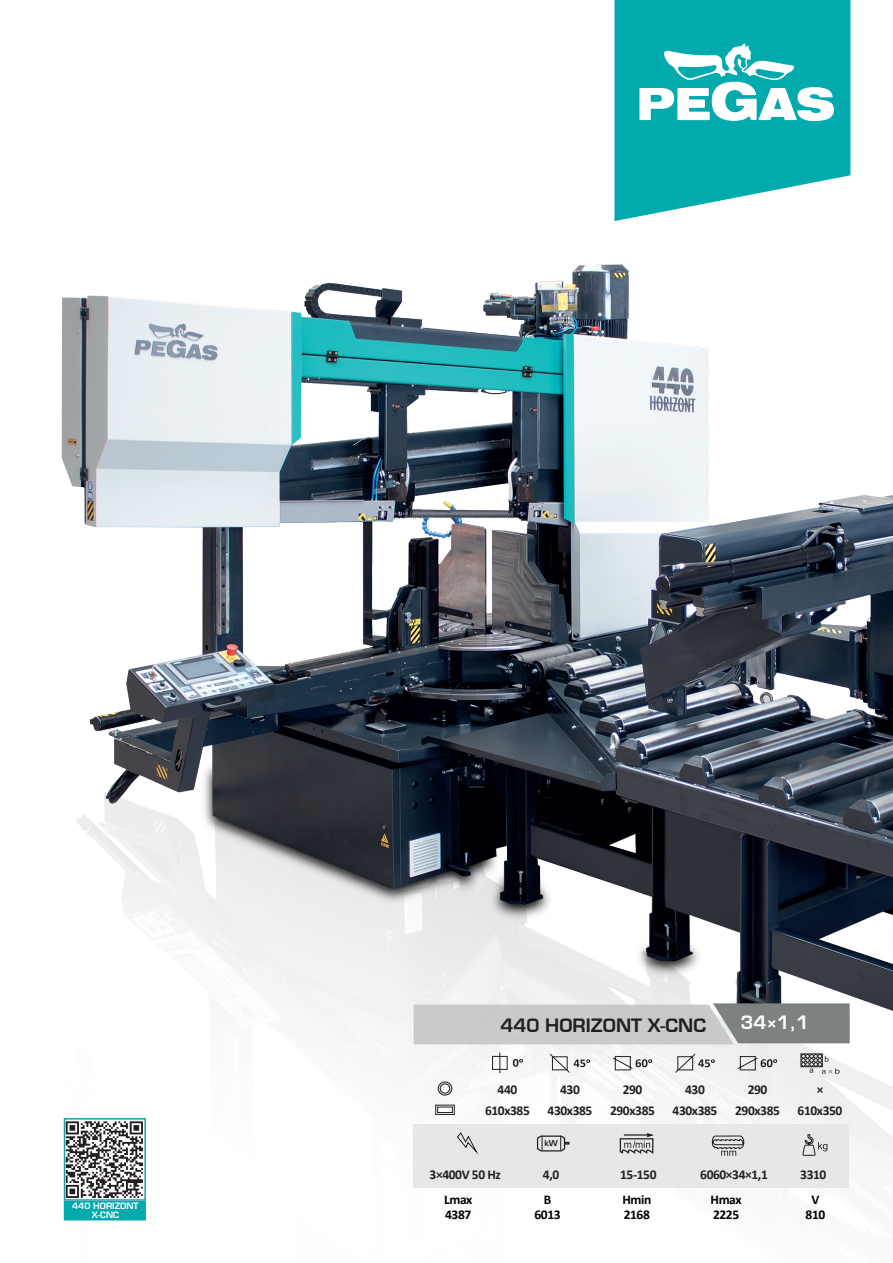
<style>
.page{position:relative;width:893px;height:1263px;background:#fff}
.page>*{position:absolute;margin:0;border:0;box-sizing:border-box;transform-origin:0 0}
.t1{font:18px "Euromode CE Bold";color:#231f20}
.Normální{font:18px "Euromode CE Bold";color:#fff}
.Normální-2{font:700 13.5px "Calibri";letter-spacing:-.03em;color:#231f20}
.Normální-3{font:700 13.35px "Calibri";letter-spacing:-.03em;color:#000001}
.t2{font:8.7px "Euromode CE Bold";color:#fff}
.t3{font:8.1px "Euromode CE Bold";color:#231f20}
</style>
<div class="page">
<div style="left:614px;top:0;width:236px;height:179px;background:#00aaad"></div>
<svg style="left:639px;top:43px;width:195px;height:78px"></svg>
<img style="left:61px;top:179px;width:832px;height:1042px">
<div style="left:414px;top:1124px;width:435px;height:64px;background:#e6e7e9"></div>
<svg style="left:711px;top:1135px;width:34px;height:21px"></svg>
<svg style="left:619px;top:1133px;width:35px;height:21px"></svg>
<svg style="left:536px;top:1135px;width:33px;height:17px"></svg>
<svg style="left:457px;top:1132px;width:22px;height:23px"></svg>
<svg style="left:802px;top:1134px;width:25px;height:22px"></svg>
<div style="left:492px;top:1056px;width:16px;height:14px;border:1px solid #231f20"></div>
<svg style="left:499px;top:1052px;width:1px;height:21px"></svg>
<svg style="left:513px;top:1059px;width:10px;height:8px"></svg>
<svg style="left:549px;top:1053px;width:41px;height:20px"></svg>
<svg style="left:612px;top:1056px;width:40px;height:15px"></svg>
<svg style="left:674px;top:1053px;width:41px;height:21px"></svg>
<svg style="left:737px;top:1056px;width:40px;height:15px"></svg>
<svg style="left:801px;top:1054px;width:39px;height:20px"></svg>
<svg style="left:437px;top:1081px;width:16px;height:15px"></svg>
<svg style="left:435px;top:1104px;width:20px;height:11px"></svg>
<svg style="left:414px;top:1003px;width:436px;height:41px;background:#b5b7b8"></svg>
<div style="left:64px;top:1201px;width:82px;height:19px;background:#00aaad"></div>
<img style="left:67px;top:1121px;width:76px;height:77px">
<div style="left:64px;top:1118px;width:82px;height:83px;border:2px solid #209ea4"></div>
<p class="t2" style="left:72px;top:1200px;width:68px">440 HORIZONT</p>
<p class="t2" style="left:92px;top:1209px;width:29px">X-CNC</p>
<p class="t1" style="left:501px;top:1015px;width:207px">440 HORIZONT X-CNC</p>
<p class="Normální" style="left:741px;top:1012px;width:70px">34×1,1</p>
<p class="Normální-2" style="left:498px;top:1079px;width:21px">440</p>
<p class="Normální-2" style="left:560px;top:1079px;width:21px">430</p>
<p class="Normální-2" style="left:623px;top:1079px;width:21px">290</p>
<p class="Normální-2" style="left:685px;top:1079px;width:21px">430</p>
<p class="Normální-2" style="left:748px;top:1079px;width:21px">290</p>
<p class="Normální-2" style="left:817px;top:1079px;width:8px">×</p>
<p class="Normální-2" style="left:485px;top:1101px;width:46px">610x385</p>
<p class="Normální-2" style="left:548px;top:1101px;width:46px">430x385</p>
<p class="Normální-2" style="left:610px;top:1101px;width:46px">290x385</p>
<p class="Normální-2" style="left:673px;top:1101px;width:46px">430x385</p>
<p class="Normální-2" style="left:735px;top:1101px;width:46px">290x385</p>
<p class="Normální-2" style="left:798px;top:1101px;width:46px">610x350</p>
<p class="t3" style="left:544px;top:1138px;width:15px">kW</p>
<p class="Normální-2" style="left:430px;top:1164px;width:73px">3×400V 50 Hz</p>
<p class="Normální-2" style="left:543px;top:1164px;width:18px">4,0</p>
<p class="Normální-2" style="left:620px;top:1164px;width:38px">15-150</p>
<p class="Normální-2" style="left:700px;top:1164px;width:69px">6060×34×1,1</p>
<p class="Normální-2" style="left:800px;top:1164px;width:28px">3310</p>
<p class="Normální-3" style="left:444px;top:1190px;width:30px">Lmax</p>
<p class="Normální-3" style="left:544px;top:1190px;width:9px">B</p>
<p class="Normální-3" style="left:622px;top:1190px;width:30px">Hmin</p>
<p class="Normální-3" style="left:711px;top:1190px;width:33px">Hmax</p>
<p class="Normální-3" style="left:811px;top:1190px;width:9px">V</p>
<p class="Normální-3" style="left:445px;top:1205px;width:28px">4387</p>
<p class="Normální-3" style="left:534px;top:1205px;width:28px">6013</p>
<p class="Normální-3" style="left:624px;top:1205px;width:28px">2168</p>
<p class="Normální-3" style="left:713px;top:1205px;width:28px">2225</p>
<p class="Normální-3" style="left:805px;top:1205px;width:21px">810</p>
</div>
